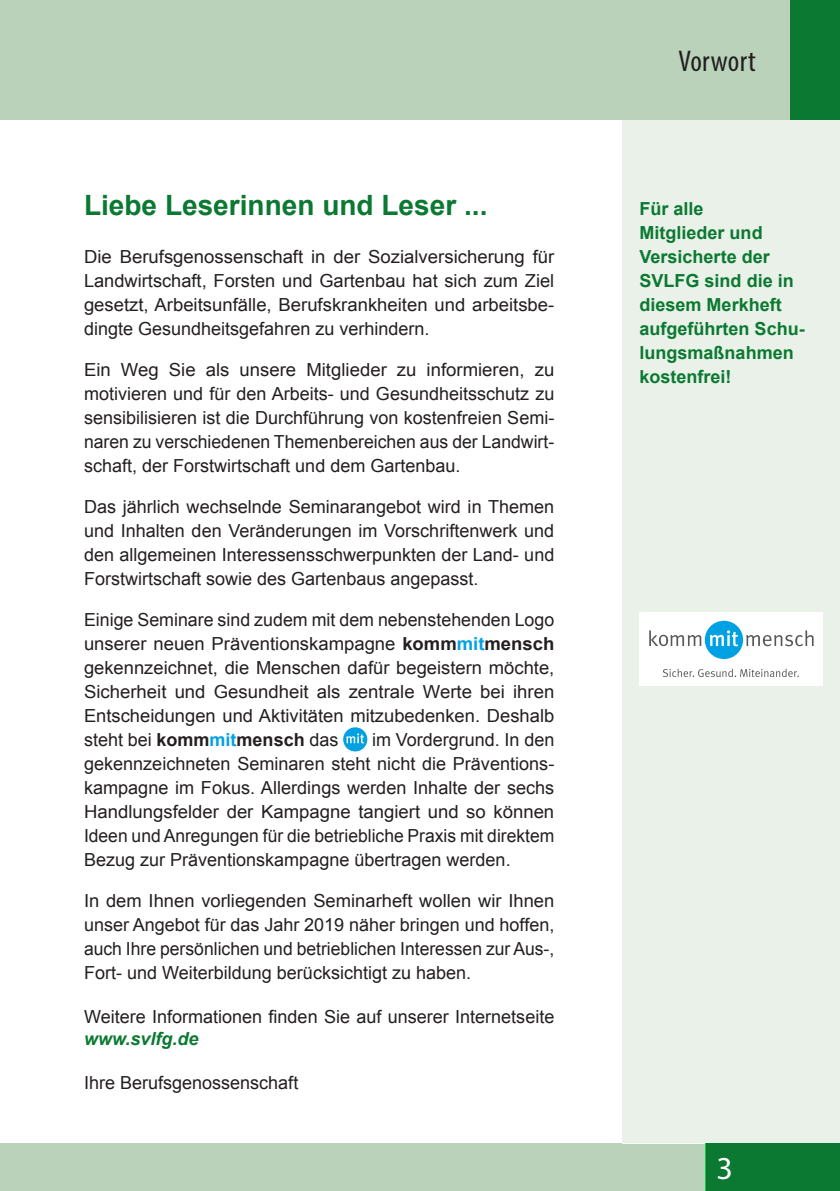
<style>
.page{position:relative;width:840px;height:1191px;background:#fff}
.page>*{position:absolute;margin:0;border:0;box-sizing:border-box;transform-origin:0 0}
.Fusszeile-Seite__rec{font:32px "Myriad Pro";color:#fff}
.Kopfzeile-Titel__rec{font:condensed 30px "Myriad Pro";letter-spacing:.01em;color:#231f20}
.Überschrift_1{font:700 28px "Arial";color:#0b7931}
.FT{font:18px/24px "Arial";color:#231f20;text-align:justify}
.FT-2{font:700 18px/24px "Arial";color:#0b7931}
.s1{font-weight:700}
.s2{font-weight:700;color:#00a1e3}
.s3{font-weight:700;font-style:italic;color:#0b7931}
</style>
<div class="page">
<div style="left:622px;top:119px;width:217px;height:1024px;background:#eaf1e9"></div>
<div style="left:704px;top:1143px;width:135px;height:48px;background:#0b7931"></div>
<div style="left:0;top:1143px;width:704px;height:48px;background:#b9d2b9"></div>
<div style="left:789px;top:0;width:50px;height:119px;background:#0b7931"></div>
<div style="left:0;top:0;width:789px;height:119px;background:#b9d2b9"></div>
<svg style="left:343px;top:727px;width:24px;height:24px"></svg>
<div style="left:639px;top:612px;width:183px;height:73px;background:#fff"></div>
<svg style="left:649px;top:621px;width:164px;height:38px"></svg>
<svg style="left:663px;top:668px;width:135px;height:9px"></svg>
<p class="Überschrift_1" style="left:84px;top:186px;width:405px">Liebe Leserinnen und Leser ...</p>
<p class="FT" style="left:84px;top:244px;width:471px">Die Berufsgenossenschaft in der Sozialversicherung für Landwirtschaft, Forsten und Gartenbau hat sich zum Ziel gesetzt, Arbeitsunfälle, Berufskrankheiten und arbeitsbe&shy;dingte Gesundheitsgefahren zu verhindern.</p>
<p class="FT" style="left:84px;top:357px;width:471px">Ein Weg Sie als unsere Mitglieder zu informieren, zu motivieren und für den Arbeits- und Gesundheitsschutz zu sensibilisieren ist die Durchführung von kostenfreien Semi&shy;naren zu verschiedenen Themenbereichen aus der Landwirt&shy;schaft, der Forstwirtschaft und dem Gartenbau.</p>
<p class="FT" style="left:84px;top:494px;width:471px">Das jährlich wechselnde Seminarangebot wird in Themen und Inhalten den Veränderungen im Vorschriftenwerk und den allgemeinen Interessensschwerpunkten der Land- und Forstwirtschaft sowie des Gartenbaus angepasst.</p>
<p class="FT" style="left:84px;top:607px;width:471px">Einige Seminare sind zudem mit dem nebenstehenden Logo unserer neuen Präventionskampagne <span class="s1">komm</span><span class="s2">mit</span><span class="s1">mensch </span>gekennzeichnet, die Menschen dafür begeistern möchte, Sicherheit und Gesundheit als zentrale Werte bei ihren Entscheidungen und Aktivitäten mitzubedenken. Deshalb steht bei <span class="s1">komm</span><span class="s2">mit</span><span class="s1">mensch</span> das</p>
<p class="FT" style="left:84px;top:727px;width:471px;text-indent:288px">im Vordergrund. In den gekennzeichneten Seminaren steht nicht die Präventions&shy;kampagne im Fokus. Allerdings werden Inhalte der sechs Handlungsfelder der Kampagne tangiert und so können Ideen und Anregungen für die betriebliche Praxis mit direktem Bezug zur Präventionskampagne übertragen werden.</p>
<p class="FT" style="left:84px;top:888px;width:471px">In dem Ihnen vorliegenden Seminarheft wollen wir Ihnen unser Angebot für das Jahr 2019 näher bringen und hoffen, auch Ihre persönlichen und betrieblichen Interessen zur Aus-, Fort- und Weiterbildung berücksichtigt zu haben.</p>
<p class="FT" style="left:84px;top:1006px;width:471px;line-height:21.6px">Weitere Informationen finden Sie auf unserer Internetseite <span class="s3">www.svlfg.de</span></p>
<p class="FT" style="left:84px;top:1071px;width:216px">Ihre Berufsgenossenschaft</p>
<p class="Kopfzeile-Titel__rec" style="left:678px;top:43px;width:79px">Vorwort</p>
<p class="FT-2" style="left:639px;top:197px;width:166px">Für alle<br>Mitglieder und<br>Versicherte der<br>SVLFG sind die in diesem Merkheft aufgeführten Schu&shy;lungsmaßnahmen kostenfrei!</p>
<p class="Fusszeile-Seite__rec" style="left:716px;top:1150px;width:18px">3</p>
</div>
